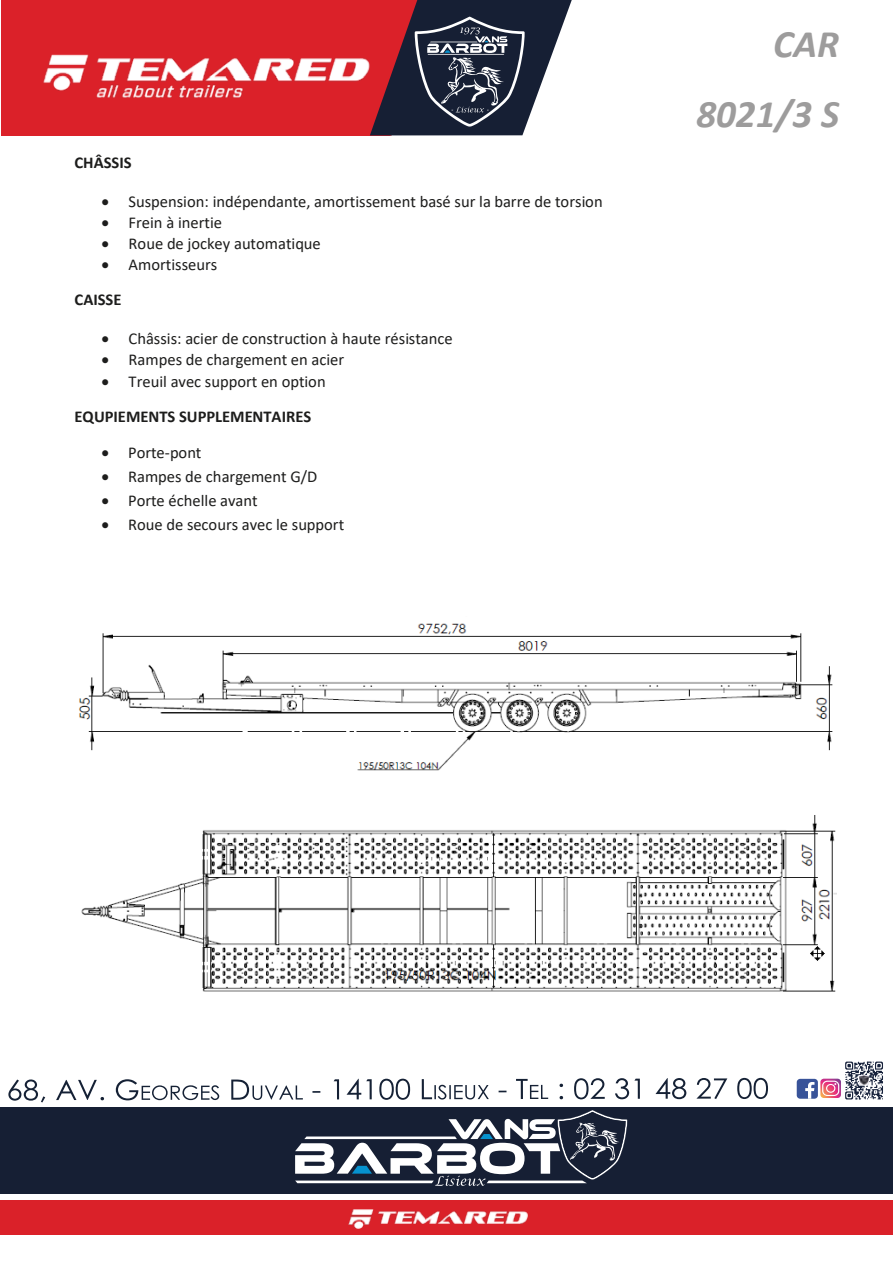
<style>
.page{position:relative;width:893px;height:1263px;background:#fff}
.page>*{position:absolute;margin:0;border:0;box-sizing:border-box;transform-origin:0 0}
.t1{font:italic 700 39px/69.9px "Calibri";color:#9d9c9c;text-align:right}
.t2{font:16.5px/21px "Calibri";color:#1d1d1c}
.t3{font:700 16.5px "Calibri";color:#1d1d1c}
</style>
<div class="page">
<div style="left:1px;top:0;width:369px;height:135px;background:#db2129"></div>
<div style="left:0;top:1200px;width:893px;height:34px;background:#da2129"></div>
<img style="left:348px;top:1209px;width:179px;height:20px">
<img style="left:41px;top:54px;width:329px;height:45px">
<img style="left:78px;top:623px;width:755px;height:148px">
<img style="left:81px;top:815px;width:755px;height:177px">
<svg style="left:370px;top:0;width:202px;height:135px"></svg>
<div style="left:1px;top:1107px;width:892px;height:86px;background:#161f34"></div>
<svg style="left:295px;top:1110px;width:333px;height:76px"></svg>
<svg style="left:8px;top:1079px;width:37px;height:23px"></svg>
<svg style="left:56px;top:1080px;width:48px;height:20px"></svg>
<svg style="left:116px;top:1079px;width:103px;height:21px"></svg>
<svg style="left:231px;top:1079px;width:72px;height:21px"></svg>
<svg style="left:312px;top:1091px;width:8px;height:2px"></svg>
<svg style="left:334px;top:1079px;width:5px;height:20px"></svg>
<svg style="left:347px;top:1079px;width:25px;height:20px"></svg>
<svg style="left:379px;top:1079px;width:31px;height:21px"></svg>
<svg style="left:422px;top:1079px;width:67px;height:20px"></svg>
<svg style="left:516px;top:1079px;width:32px;height:20px"></svg>
<svg style="left:560px;top:1084px;width:3px;height:15px"></svg>
<svg style="left:574px;top:1078px;width:31px;height:21px"></svg>
<svg style="left:615px;top:1078px;width:25px;height:21px"></svg>
<svg style="left:655px;top:1078px;width:31px;height:21px"></svg>
<svg style="left:696px;top:1078px;width:31px;height:21px"></svg>
<svg style="left:737px;top:1078px;width:31px;height:21px"></svg>
<div style="left:797px;top:1079px;width:21px;height:20px;background:#385399;border-radius:4px"></div>
<svg style="left:805px;top:1082px;width:9px;height:17px"></svg>
<svg style="left:820px;top:1061px;width:63px;height:39px"></svg>
<p class="t3" style="left:75px;top:151px;width:59px">CHÂSSIS</p>
<p class="t2" style="left:129px;top:191px;width:476px">Suspension: indépendante, amortissement basé sur la barre de torsion<br>Frein à inertie<br>Roue de jockey automatique<br>Amortisseurs</p>
<p class="t3" style="left:75px;top:288px;width:48px">CAISSE</p>
<p class="t2" style="left:129px;top:328px;width:326px">Châssis: acier de construction à haute résistance<br>Rampes de chargement en acier<br>Treuil avec support en option</p>
<p class="t3" style="left:75px;top:404px;width:238px">EQUPIEMENTS SUPPLEMENTAIRES</p>
<p class="t2" style="left:128px;top:440px;width:218px;line-height:24px">Porte-pont<br>Rampes de chargement G/D<br>Porte échelle avant<br>Roue de secours avec le support</p>
<h1 class="t1" style="left:696px;top:7px;width:144px">CAR<br>8021/3 S</h1>
</div>
